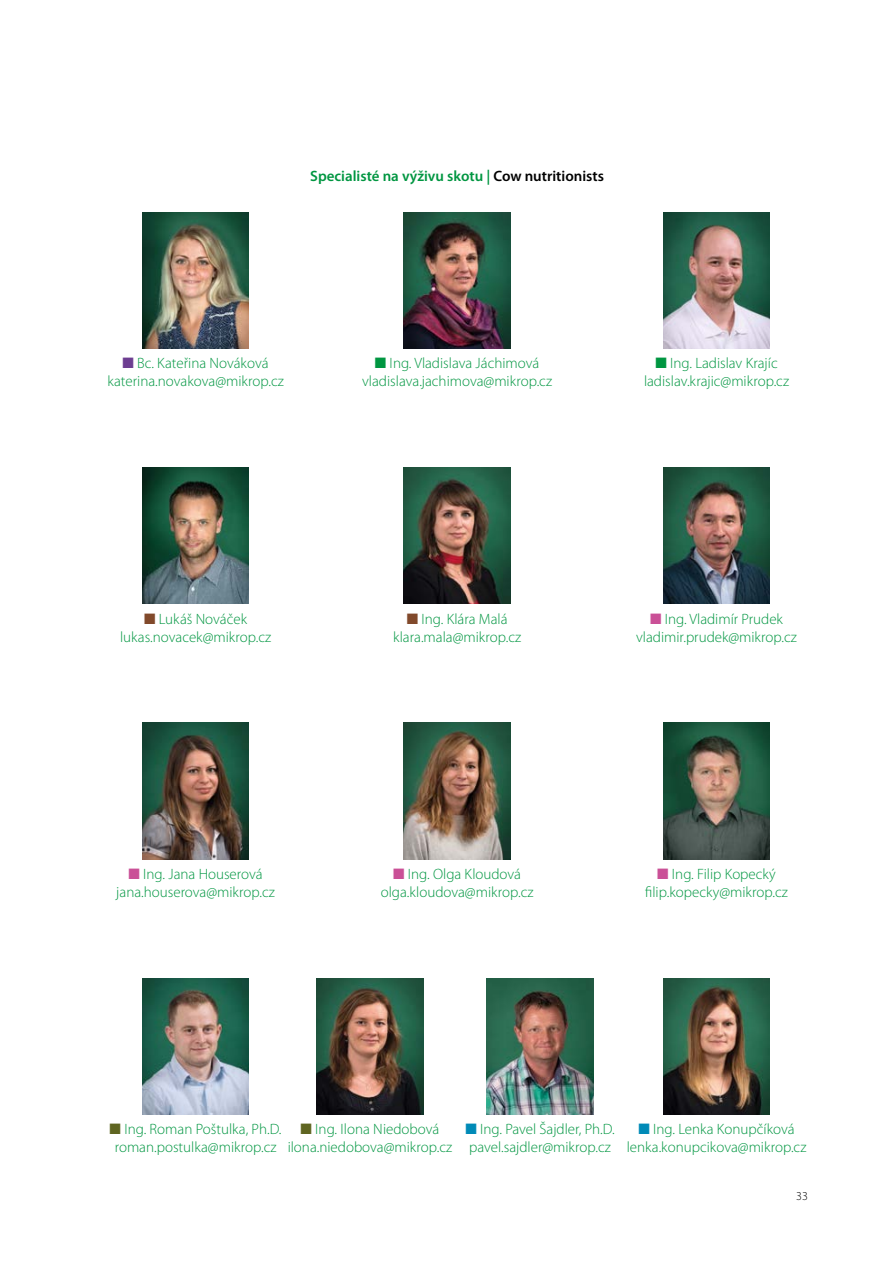
<style>
.page{position:relative;width:893px;height:1263px;background:#fff}
.page>*{position:absolute;margin:0;border:0;box-sizing:border-box;transform-origin:0 0}
.t1{font:300 15px/18px "Myriad Pro";color:#009641;text-align:center}
.t2{font:600 15px "Myriad Pro";color:#009641}
.t3{font:300 12px "Myriad Pro";color:#000}
.s1{color:#000}
.s2{color:#6d3e91}
.s3{color:#81492b}
.s4{color:#ca5097}
.s5{color:#008ab7}
.s6{color:#5f6521}
</style>
<div class="page">
<img style="left:142px;top:213px;width:107px;height:136px">
<img style="left:663px;top:213px;width:107px;height:136px">
<img style="left:663px;top:468px;width:107px;height:136px">
<img style="left:663px;top:723px;width:107px;height:136px">
<img style="left:404px;top:723px;width:106px;height:136px">
<img style="left:487px;top:978px;width:106px;height:136px">
<img style="left:142px;top:468px;width:107px;height:136px">
<img style="left:142px;top:978px;width:107px;height:136px">
<img style="left:663px;top:978px;width:107px;height:136px">
<img style="left:404px;top:468px;width:106px;height:136px">
<img style="left:142px;top:723px;width:107px;height:136px">
<img style="left:317px;top:978px;width:106px;height:136px">
<img style="left:404px;top:213px;width:106px;height:136px">
<p class="t2" style="left:310px;top:167px;width:295px">Specialisté na výživu skotu | <span class="s1">Cow nutritionists</span></p>
<p class="t1" style="left:107px;top:354px;width:178px"><span class="s2">■</span> Bc. Kateřina Nováková katerina.novakova@mikrop.cz</p>
<p class="t1" style="left:644px;top:354px;width:147px">■ Ing. Ladislav Krajíc ladislav.krajic@mikrop.cz</p>
<p class="t1" style="left:362px;top:354px;width:191px">■ Ing. Vladislava Jáchimová vladislava.jachimova@mikrop.cz</p>
<p class="t1" style="left:120px;top:609px;width:153px"><span class="s3">■</span> Lukáš Nováček lukas.novacek@mikrop.cz</p>
<p class="t1" style="left:116px;top:865px;width:160px"><span class="s4">■</span> Ing. Jana Houserová jana.houserova@mikrop.cz</p>
<p class="t1" style="left:393px;top:609px;width:130px"><span class="s3">■</span> Ing. Klára Malá klara.mala@mikrop.cz</p>
<p class="t1" style="left:381px;top:865px;width:154px"><span class="s4">■</span> Ing. Olga Kloudová olga.kloudova@mikrop.cz</p>
<p class="t1" style="left:636px;top:609px;width:162px"><span class="s4">■</span> Ing. Vladimír Prudek vladimir.prudek@mikrop.cz</p>
<p class="t1" style="left:645px;top:865px;width:144px"><span class="s4">■</span> Ing. Filip Kopecký filip.kopecky@mikrop.cz</p>
<p class="t1" style="left:465px;top:1120px;width:151px;text-align:left"><span class="s5">■</span> Ing. Pavel Šajdler, Ph.D. pavel.sajdler@mikrop.cz</p>
<p class="t1" style="left:110px;top:1120px;width:173px"><span class="s6">■</span> Ing. Roman Poštulka, Ph.D. roman.postulka@mikrop.cz</p>
<p class="t1" style="left:627px;top:1120px;width:181px"><span class="s5">■</span> Ing. Lenka Konupčíková lenka.konupcikova@mikrop.cz</p>
<p class="t1" style="left:288px;top:1120px;width:166px"><span class="s6">■</span> Ing. Ilona Niedobová ilona.niedobova@mikrop.cz</p>
<p class="t3" style="left:796px;top:1188px;width:13px">33</p>
</div>
